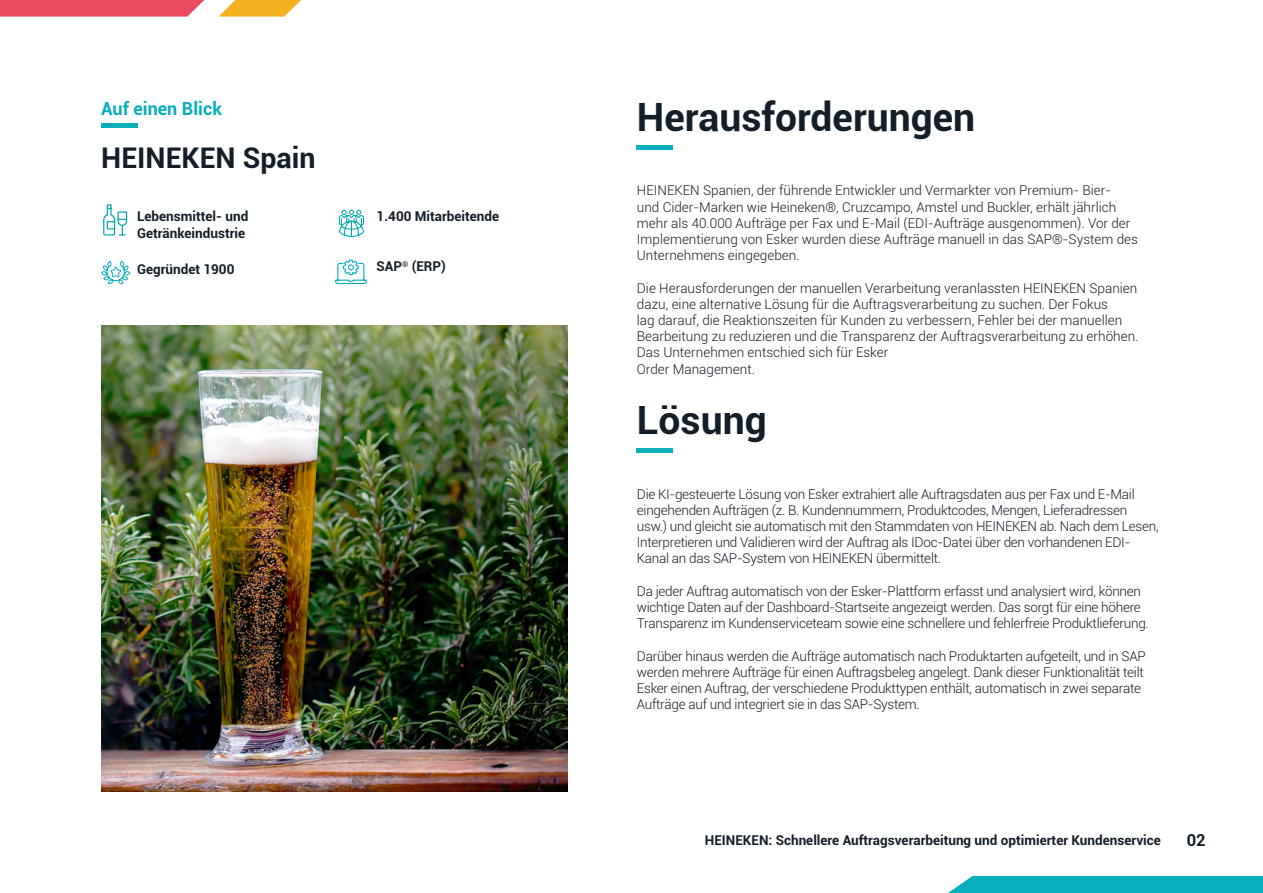
<style>
.page{position:relative;width:1263px;height:893px;background:#fff}
.page>*{position:absolute;margin:0;border:0;box-sizing:border-box;transform-origin:0 0}
.t1{font:700 39px "Roboto";color:#131e29}
.t2{font:700 28.5px "Roboto";color:#131e29}
.t3{font:700 18px "Roboto";color:#09afbd}
.t4{font:700 16.5px "Roboto";color:#131e29}
.t5{font:300 13.5px/16.2px "Roboto";letter-spacing:-.02em;color:#131e29}
.t6{font:300 13.5px/16.2px "Roboto";color:#131e29}
.t7{font:700 13.5px/16.2px "Roboto";color:#131e29}
</style>
<div class="page">
<svg style="left:0;top:0;width:204px;height:17px;background:#ea5669"></svg>
<svg style="left:219px;top:0;width:82px;height:17px"></svg>
<div style="left:948px;top:876px;width:315px;height:17px;background:#09afbd"></div>
<hr style="left:101px;top:123px;width:36px;height:4px;background:#09afbd">
<svg style="left:335px;top:259px;width:32px;height:26px"></svg>
<div style="left:637px;top:145px;width:36px;height:5px;background:#09afbd"></div>
<hr style="left:637px;top:449px;width:36px;height:4px;background:#09afbd">
<img style="left:101px;top:326px;width:467px;height:466px">
<svg style="left:101px;top:261px;width:30px;height:24px"></svg>
<svg style="left:338px;top:209px;width:27px;height:28px"></svg>
<svg style="left:103px;top:204px;width:25px;height:32px"></svg>
<h3 class="t3" style="left:101px;top:96px;width:122px">Auf einen Blick</h3>
<h2 class="t2" style="left:101px;top:138px;width:216px">HEINEKEN Spain</h2>
<p class="t7" style="left:137px;top:208px;width:113px">Lebensmittel- und<br>Getränkeindustrie</p>
<p class="t7" style="left:137px;top:261px;width:99px">Gegründet 1900</p>
<p class="t7" style="left:377px;top:208px;width:124px">1.400 Mitarbeitende</p>
<p class="t7" style="left:377px;top:258px;width:71px">SAP<sup>®</sup> (ERP)</p>
<h1 class="t1" style="left:637px;top:89px;width:340px">Herausforderungen</h1>
<p class="t6" style="left:637px;top:182px;width:503px">HEINEKEN Spanien, der führende Entwickler und Vermarkter von Premium- Bier-<br>und Cider-Marken wie Heineken®, Cruzcampo, Amstel und Buckler, erhält jährlich mehr als 40.000 Aufträge per Fax und E-Mail (EDI-Aufträge ausgenommen). Vor der Implementierung von Esker wurden diese Aufträge manuell in das SAP®-System des Unternehmens eingegeben.</p>
<p class="t6" style="left:637px;top:279px;width:503px">Die Herausforderungen der manuellen Verarbeitung veranlassten HEINEKEN Spanien dazu, eine alternative Lösung für die Auftragsverarbeitung zu suchen. Der Fokus<br>lag darauf, die Reaktionszeiten für Kunden zu verbessern, Fehler bei der manuellen Bearbeitung zu reduzieren und die Transparenz der Auftragsverarbeitung zu erhöhen.<br>Das Unternehmen entschied sich für Esker<br>Order Management.</p>
<h1 class="t1" style="left:637px;top:392px;width:131px">Lösung</h1>
<p class="t5" style="left:637px;top:485px;width:523px">Die KI-gesteuerte Lösung von Esker extrahiert alle Auftragsdaten aus per Fax und E-Mail eingehenden Aufträgen (z. B. Kundennummern, Produktcodes, Mengen, Lieferadressen usw.) und gleicht sie automatisch mit den Stammdaten von HEINEKEN ab. Nach dem Lesen, Interpretieren und Validieren wird der Auftrag als IDoc-Datei über den vorhandenen EDI-Kanal an das SAP-System von HEINEKEN übermittelt.</p>
<p class="t5" style="left:637px;top:582px;width:513px">Da jeder Auftrag automatisch von der Esker-Plattform erfasst und analysiert wird, können wichtige Daten auf der Dashboard-Startseite angezeigt werden. Das sorgt für eine höhere<br>Transparenz im Kundenserviceteam sowie eine schnellere und fehlerfreie Produktlieferung.</p>
<p class="t5" style="left:637px;top:647px;width:510px">Darüber hinaus werden die Aufträge automatisch nach Produktarten aufgeteilt, und in SAP werden mehrere Aufträge für einen Auftragsbeleg angelegt. Dank dieser Funktionalität teilt Esker einen Auftrag, der verschiedene Produkttypen enthält, automatisch in zwei separate Aufträge auf und integriert sie in das SAP-System.</p>
<p class="t7" style="left:705px;top:832px;width:458px">HEINEKEN: Schnellere Auftragsverarbeitung und optimierter Kundenservice</p>
<p class="t4" style="left:1187px;top:828px;width:20px">02</p>
</div>
